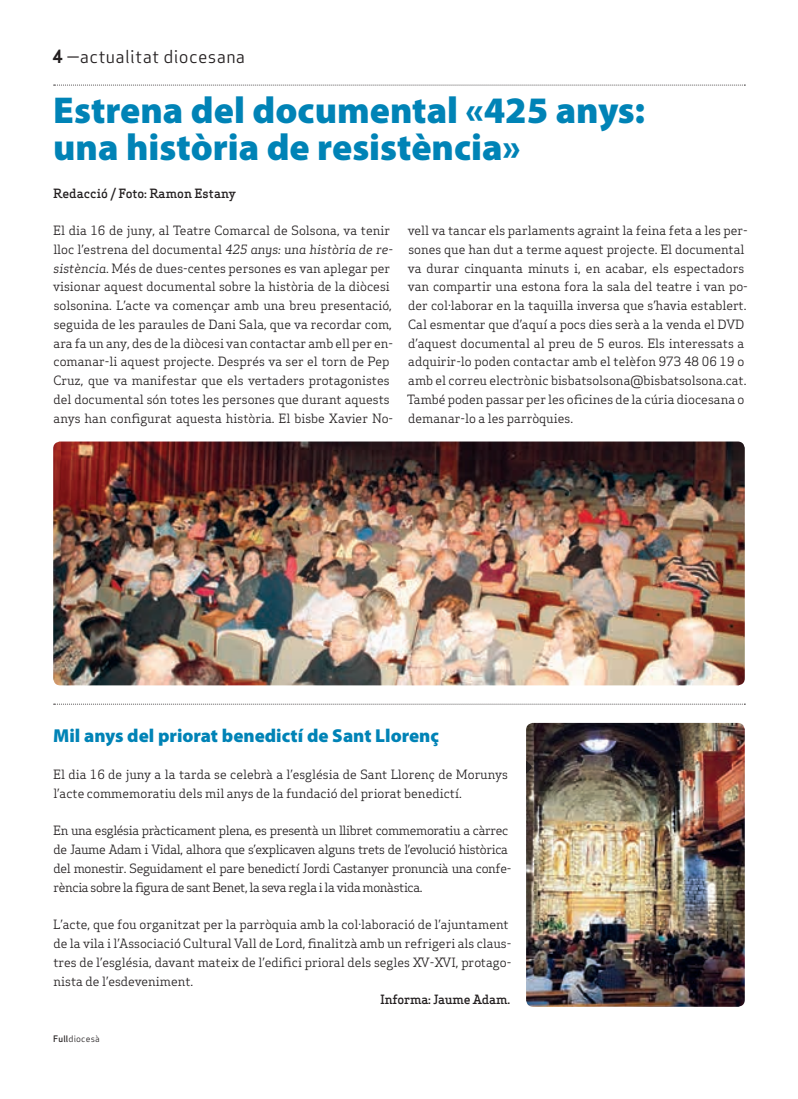
<style>
.page{position:relative;width:798px;height:1099px;background:#fff}
.page>*{position:absolute;margin:0;border:0;box-sizing:border-box;transform-origin:0 0}
.Titulars{font:900 37.5px/37.5px "Myriad Pro";color:#0083b6}
.Titular_Petit{font:900 18.75px "Myriad Pro";color:#0083b6}
.Capçalera{font:17.5px "Apex Sans Book T";letter-spacing:.02em;color:#231f20}
.Text_General{font:12.5px/18.8px "Apex Serif";color:#231f20}
.Text_General-2{font:12.5px/18.8px "Apex Serif";letter-spacing:-.03em;color:#231f20}
.Autors{font:500 12.5px "Apex Serif";color:#231f20}
.Text_General-3{font:500 12.5px "Apex Serif";letter-spacing:-.02em;color:#231f20}
.Data_Peu{font:8.75px "Apex Sans Book T";letter-spacing:.02em;color:#231f20}
.s1{font-family:"Apex Sans Bold T"}
.s2{font-style:italic}
.s3{font-family:"Apex Sans Medium T"}
</style>
<div class="page">
<svg style="left:54px;top:85px;width:691px;height:1px"></svg>
<img style="left:526px;top:723px;width:218px;height:283px">
<svg style="left:54px;top:703px;width:691px;height:1px"></svg>
<svg style="left:526px;top:760px;width:6px;height:13px"></svg>
<img style="left:53px;top:441px;width:691px;height:244px">
<p class="Capçalera" style="left:52px;top:46px;width:194px"><span class="s1">4</span> —actualitat diocesana</p>
<p class="Titulars" style="left:53px;top:90px;width:593px">Estrena del documental «425 anys: una història de resistència»</p>
<p class="Autors" style="left:53px;top:185px;width:184px">Redacció / Foto: Ramon Estany</p>
<p class="Text_General" style="left:53px;top:221px;width:341px">El dia 16 de juny, al Teatre Comarcal de Solsona, va tenir lloc l’estrena del documental <span class="s2">425 anys: una història de re&shy;sistència</span>. Més de dues-centes persones es van aplegar per visionar aquest documental sobre la història de la diòcesi solsonina. L’acte va començar amb una breu presentació, seguida de les paraules de Dani Sala, que va recordar com, ara fa un any, des de la diòcesi van contactar amb ell per en&shy;comanar-li aquest projecte. Després va ser el torn de Pep Cruz, que va manifestar que els vertaders protagonistes del documental són totes les persones que durant aquests anys han configurat aquesta història. El bisbe Xavier No-</p>
<p class="Text_General" style="left:407px;top:221px;width:342px">vell va tancar els parlaments agraint la feina feta a les per&shy;sones que han dut a terme aquest projecte. El documental va durar cinquanta minuts i, en acabar, els espectadors van compartir una estona fora la sala del teatre i van po&shy;der col·laborar en la taquilla inversa que s’havia establert.<br>Cal esmentar que d’aquí a pocs dies serà a la venda el DVD d’aquest documental al preu de 5 euros. Els interessats a adquirir-lo poden contactar amb el telèfon 973 48 06 19 o amb el correu electrònic bisbatsolsona@bisbatsolsona.cat.<br>També poden passar per les oficines de la cúria diocesana o demanar-lo a les parròquies.</p>
<p class="Titular_Petit" style="left:53px;top:722px;width:387px">Mil anys del priorat benedictí de Sant Llorenç</p>
<p class="Text_General" style="left:53px;top:765px;width:456px">El dia 16 de juny a la tarda se celebrà a l’església de Sant Llorenç de Morunys l’acte commemoratiu dels mil anys de la fundació del priorat benedictí.</p>
<p class="Text_General-2" style="left:53px;top:821px;width:459px">En una església pràcticament plena, es presentà un llibret commemoratiu a càrrec de Jaume Adam i Vidal, alhora que s’explicaven alguns trets de l’evolució històrica del monestir. Seguidament el pare benedictí Jordi Castanyer pronuncià una confe&shy;rència sobre la figura de sant Benet, la seva regla i la vida monàstica.</p>
<p class="Text_General" style="left:53px;top:915px;width:459px">L’acte, que fou organitzat per la parròquia amb la col·laboració de l’ajuntament de la vila i l’Associació Cultural Vall de Lord, finalitzà amb un refrigeri als claus&shy;tres de l’església, davant mateix de l’edifici prioral dels segles XV-XVI, protago&shy;nista de l’esdeveniment.</p>
<p class="Text_General-3" style="left:380px;top:991px;width:131px">Informa: Jaume Adam.</p>
<p class="Data_Peu" style="left:53px;top:1032px;width:48px"><span class="s3">Full</span>diocesà</p>
</div>
